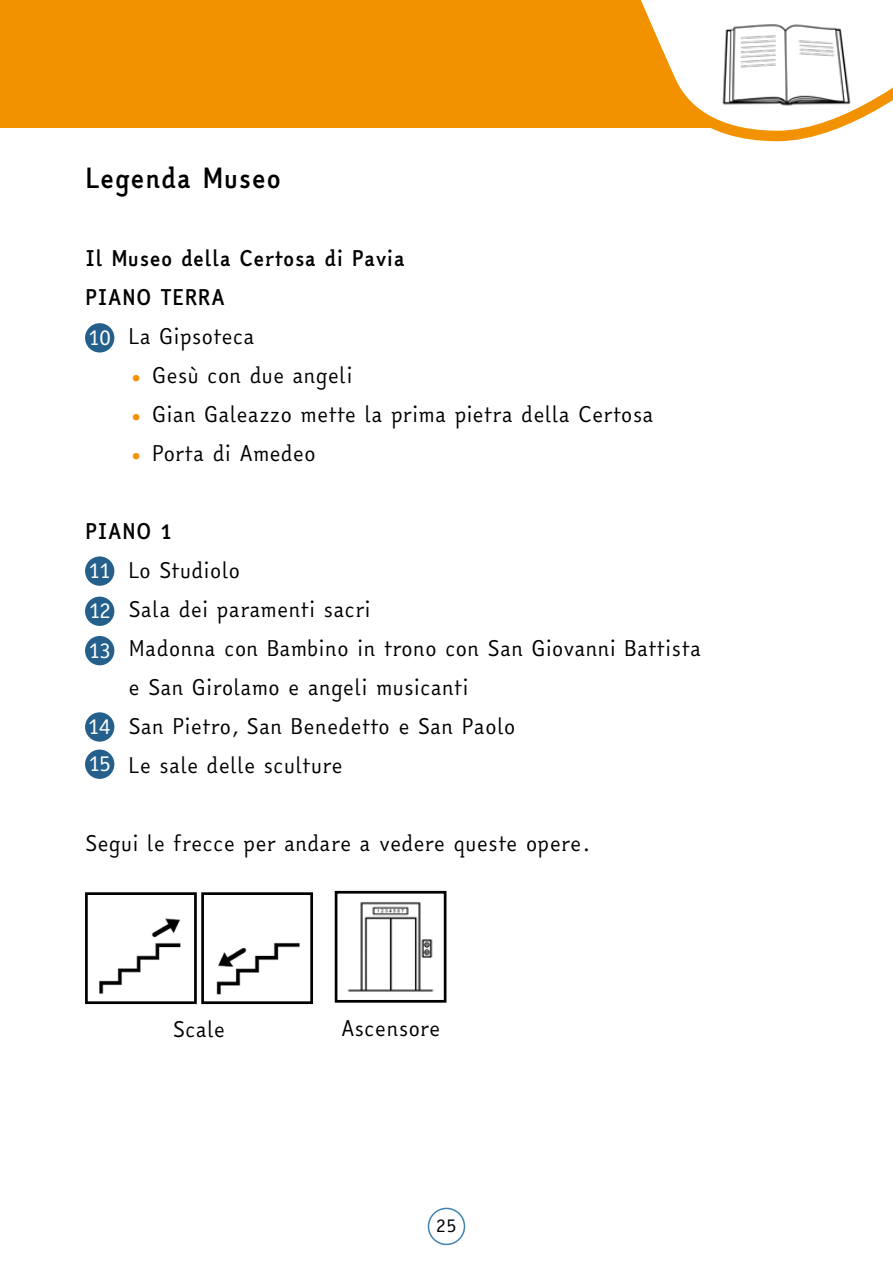
<style>
.page{position:relative;width:893px;height:1263px;background:#fff}
.page>*{position:absolute;margin:0;border:0;box-sizing:border-box;transform-origin:0 0}
.t1{font:700 27px "Easy Reading";color:#000}
.t2{font:21px/39px "Easy Reading";color:#000}
.t3{font:700 21px/39px "Easy Reading";color:#000}
.t4{font:21px "Easy Reading";letter-spacing:-.075em;color:#fff}
.t5{font:18px "Easy Reading";color:#000}
.s1{font-size:18px;color:#f39200}
</style>
<div class="page">
<div style="left:428px;top:1208px;width:37px;height:37px;border:2px solid #4183b2;border-radius:50%"></div>
<div style="left:0;top:0;width:769px;height:128px;background:#f39200"></div>
<svg style="left:641px;top:0;width:252px;height:142px"></svg>
<img style="left:716px;top:21px;width:140px;height:88px">
<img style="left:99px;top:918px;width:82px;height:76px">
<div style="left:85px;top:892px;width:112px;height:112px;border:3px solid #000"></div>
<img style="left:216px;top:942px;width:84px;height:53px">
<div style="left:201px;top:892px;width:112px;height:112px;border:3px solid #000"></div>
<div style="left:85px;top:323px;width:29px;height:29px;background:#24608b;border-radius:50%"></div>
<div style="left:85px;top:636px;width:29px;height:29px;background:#24608b;border-radius:50%"></div>
<div style="left:85px;top:597px;width:29px;height:29px;background:#24608b;border-radius:50%"></div>
<div style="left:85px;top:712px;width:29px;height:30px;background:#24608b;border-radius:50%"></div>
<div style="left:85px;top:556px;width:29px;height:30px;background:#24608b;border-radius:50%"></div>
<div style="left:85px;top:749px;width:29px;height:30px;background:#24608b;border-radius:50%"></div>
<img style="left:347px;top:902px;width:87px;height:90px">
<div style="left:335px;top:891px;width:111px;height:112px;border:3px solid #000"></div>
<p class="t1" style="left:85px;top:159px;width:198px">Legenda Museo</p>
<p class="t3" style="left:85px;top:239px;width:322px">Il Museo della Certosa di Pavia<br>PIANO TERRA</p>
<p class="t2" style="left:129px;top:317px;width:128px">La Gipsoteca</p>
<p class="t2" style="left:129px;top:356px;width:226px"><span class="s1">•</span> Gesù con due angeli</p>
<p class="t2" style="left:129px;top:395px;width:527px"><span class="s1">•</span> Gian Galeazzo mette la prima pietra della Certosa</p>
<p class="t2" style="left:129px;top:434px;width:189px"><span class="s1">•</span> Porta di Amedeo</p>
<p class="t4" style="left:88px;top:323px;width:26px">10</p>
<p class="t3" style="left:85px;top:512px;width:89px">PIANO 1</p>
<p class="t2" style="left:129px;top:551px;width:574px">Lo Studiolo<br>Sala dei paramenti sacri<br>Madonna con Bambino in trono con San Giovanni Battista e San Girolamo e angeli musicanti<br>San Pietro, San Benedetto e San Paolo<br>Le sale delle sculture</p>
<p class="t4" style="left:88px;top:556px;width:24px">11</p>
<p class="t4" style="left:88px;top:596px;width:24px">12</p>
<p class="t4" style="left:88px;top:635px;width:24px">13</p>
<p class="t4" style="left:88px;top:712px;width:26px">14</p>
<p class="t4" style="left:88px;top:749px;width:25px">15</p>
<p class="t2" style="left:85px;top:824px;width:508px">Segui le frecce per andare a vedere queste opere.</p>
<p class="t2" style="left:173px;top:1011px;width:54px">Scale</p>
<p class="t2" style="left:341px;top:1009px;width:101px">Ascensore</p>
<p class="t5" style="left:436px;top:1212px;width:23px">25</p>
</div>
